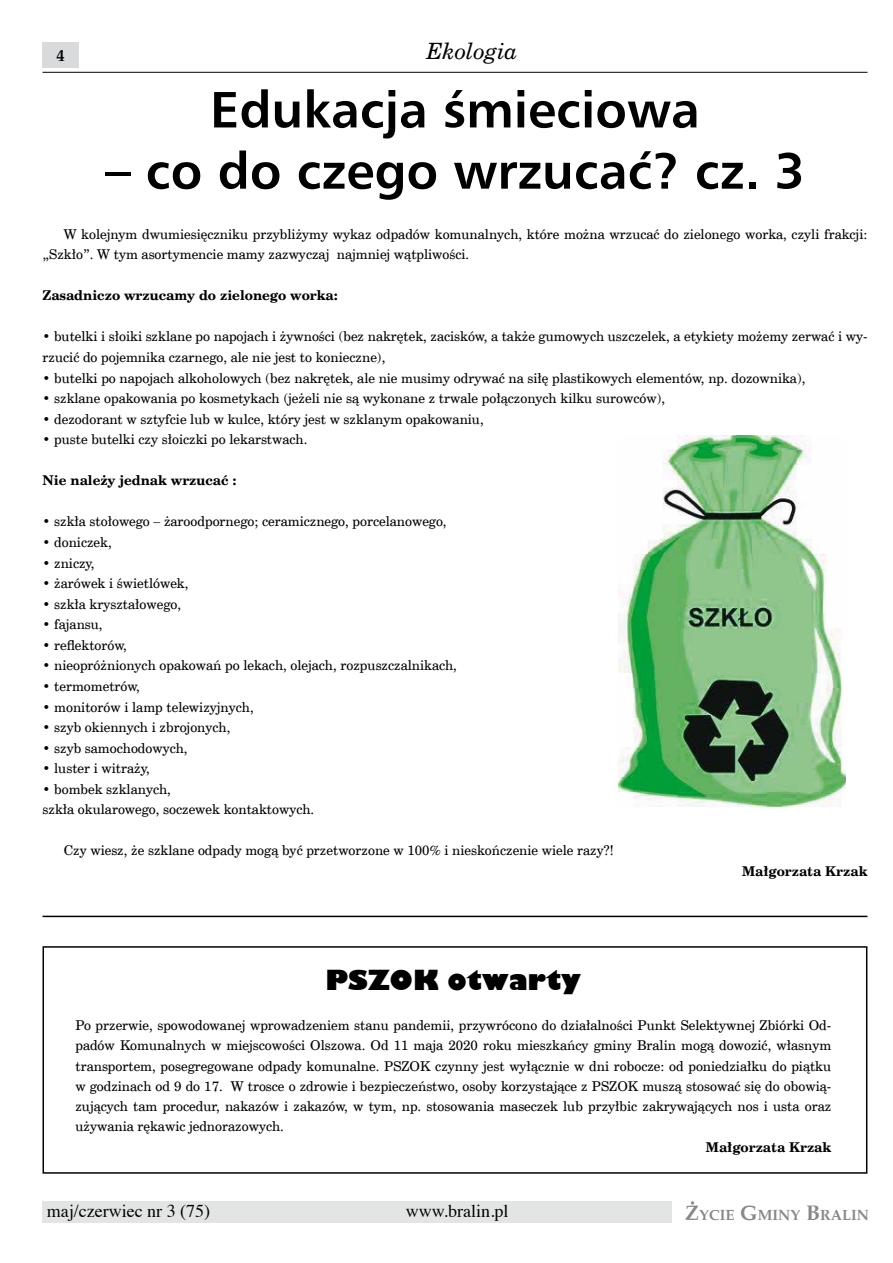
<style>
.page{position:relative;width:893px;height:1263px;background:#fff}
.page>*{position:absolute;margin:0;border:0;box-sizing:border-box;transform-origin:0 0}
.t1{font:700 51px "Humnst 777 EU";color:#000}
.t2{font:800 27px "Gilbert";color:#000}
.t3{font:italic 22.5px "Cent Schbook EU";color:#000}
.t4{font:18px "Times";color:#000}
.t5{font:700 16.5px "Palm Springs";color:#000}
.t6{font:700 14.7px "Palm Springs";color:#87888a}
.t7{font:13.5px/20.2px "Cent Schbook EU";color:#000}
.t8{font:700 13.5px "Cent Schbook EU";color:#000}
.s1{font-size:21px}
</style>
<div class="page">
<div style="left:43px;top:1201px;width:629px;height:21px;background:#e3e4e4"></div>
<div style="left:43px;top:43px;width:36px;height:25px;background:#d9dadb"></div>
<hr style="left:43px;top:72px;width:824px;height:1px;background:#000">
<img style="left:618px;top:436px;width:227px;height:370px">
<div style="left:43px;top:946px;width:824px;height:228px;border:2px solid #000"></div>
<hr style="left:43px;top:916px;width:824px;height:1px;background:#000">
<p class="t5" style="left:56px;top:46px;width:10px">4</p>
<h3 class="t3" style="left:427px;top:37px;width:92px">Ekologia</h3>
<h1 class="t1" style="left:210px;top:77px;width:491px">Edukacja śmieciowa</h1>
<h1 class="t1" style="left:105px;top:139px;width:701px">– co do czego wrzucać? cz. 3</h1>
<p class="t7" style="left:42px;top:224px;width:826px;text-indent:21px">W kolejnym dwumiesięczniku przybliżymy wykaz odpadów komunalnych, które można wrzucać do zielonego worka, czyli frakcji: „Szkło”. W tym asortymencie mamy zazwyczaj najmniej wątpliwości.</p>
<p class="t8" style="left:42px;top:287px;width:297px">Zasadniczo wrzucamy do zielonego worka:</p>
<p class="t7" style="left:42px;top:327px;width:826px">• butelki i słoiki szklane po napojach i żywności (bez nakrętek, zacisków, a także gumowych uszczelek, a etykiety możemy zerwać i wy&shy;rzucić do pojemnika czarnego, ale nie jest to konieczne),</p>
<p class="t7" style="left:43px;top:368px;width:764px">• butelki po napojach alkoholowych (bez nakrętek, ale nie musimy odrywać na siłę plastikowych elementów, np. dozownika),</p>
<p class="t7" style="left:43px;top:389px;width:624px">• szklane opakowania po kosmetykach (jeżeli nie są wykonane z trwale połączonych kilku surowców),</p>
<p class="t7" style="left:43px;top:409px;width:443px">• dezodorant w sztyfcie lub w kulce, który jest w szklanym opakowaniu,</p>
<p class="t7" style="left:43px;top:430px;width:266px">• puste butelki czy słoiczki po lekarstwach.</p>
<p class="t8" style="left:43px;top:472px;width:196px">Nie należy jednak wrzucać :</p>
<p class="t7" style="left:43px;top:512px;width:406px">• szkła stołowego – żaroodpornego; ceramicznego, porcelanowego,</p>
<p class="t7" style="left:43px;top:532px;width:71px">• doniczek,</p>
<p class="t7" style="left:43px;top:553px;width:54px">• zniczy,</p>
<p class="t7" style="left:43px;top:574px;width:147px">• żarówek i świetlówek,</p>
<p class="t7" style="left:43px;top:594px;width:140px">• szkła kryształowego,</p>
<p class="t7" style="left:43px;top:615px;width:62px">• fajansu,</p>
<p class="t7" style="left:43px;top:635px;width:86px">• reflektorów,</p>
<p class="t7" style="left:43px;top:656px;width:416px">• nieopróżnionych opakowań po lekach, olejach, rozpuszczalnikach,</p>
<p class="t7" style="left:43px;top:676px;width:99px">• termometrów,</p>
<p class="t7" style="left:43px;top:697px;width:213px">• monitorów i lamp telewizyjnych,</p>
<p class="t7" style="left:43px;top:718px;width:189px">• szyb okiennych i zbrojonych,</p>
<p class="t7" style="left:43px;top:738px;width:147px">• szyb samochodowych,</p>
<p class="t7" style="left:43px;top:759px;width:109px">• luster i witraży,</p>
<p class="t7" style="left:43px;top:779px;width:273px">• bombek szklanych,<br>szkła okularowego, soczewek kontaktowych.</p>
<p class="t7" style="left:64px;top:841px;width:551px">Czy wiesz, że szklane odpady mogą być przetworzone w 100% i nieskończenie wiele razy?!</p>
<p class="t8" style="left:742px;top:862px;width:127px">Małgorzata Krzak</p>
<h2 class="t2" style="left:326px;top:963px;width:257px">PSZOK otwarty</h2>
<p class="t7" style="left:75px;top:1015px;width:757px;text-align:justify">Po przerwie, spowodowanej wprowadzeniem stanu pandemii, przywrócono do działalności Punkt Selektywnej Zbiórki Od&shy;padów Komunalnych w miejscowości Olszowa. Od 11 maja 2020 roku mieszkańcy gminy Bralin mogą dowozić, własnym transportem, posegregowane odpady komunalne. PSZOK czynny jest wyłącznie w dni robocze: od poniedziałku do piątku w godzinach od 9 do 17. W trosce o zdrowie i bezpieczeństwo, osoby korzystające z PSZOK muszą stosować się do obowią&shy;zujących tam procedur, nakazów i zakazów, w tym, np. stosowania maseczek lub przyłbic zakrywających nos i usta oraz używania rękawic jednorazowych.</p>
<p class="t8" style="left:706px;top:1138px;width:127px">Małgorzata Krzak</p>
<h3 class="t4" style="left:47px;top:1194px;width:165px">maj/czerwiec nr 3 (75)</h3>
<h3 class="t4" style="left:406px;top:1194px;width:104px">www.bralin.pl</h3>
<p class="t6" style="left:685px;top:1206px;width:185px"><span class="s1">Ż</span>YCIE <span class="s1">G</span>MINY <span class="s1">B</span>RALIN</p>
</div>
